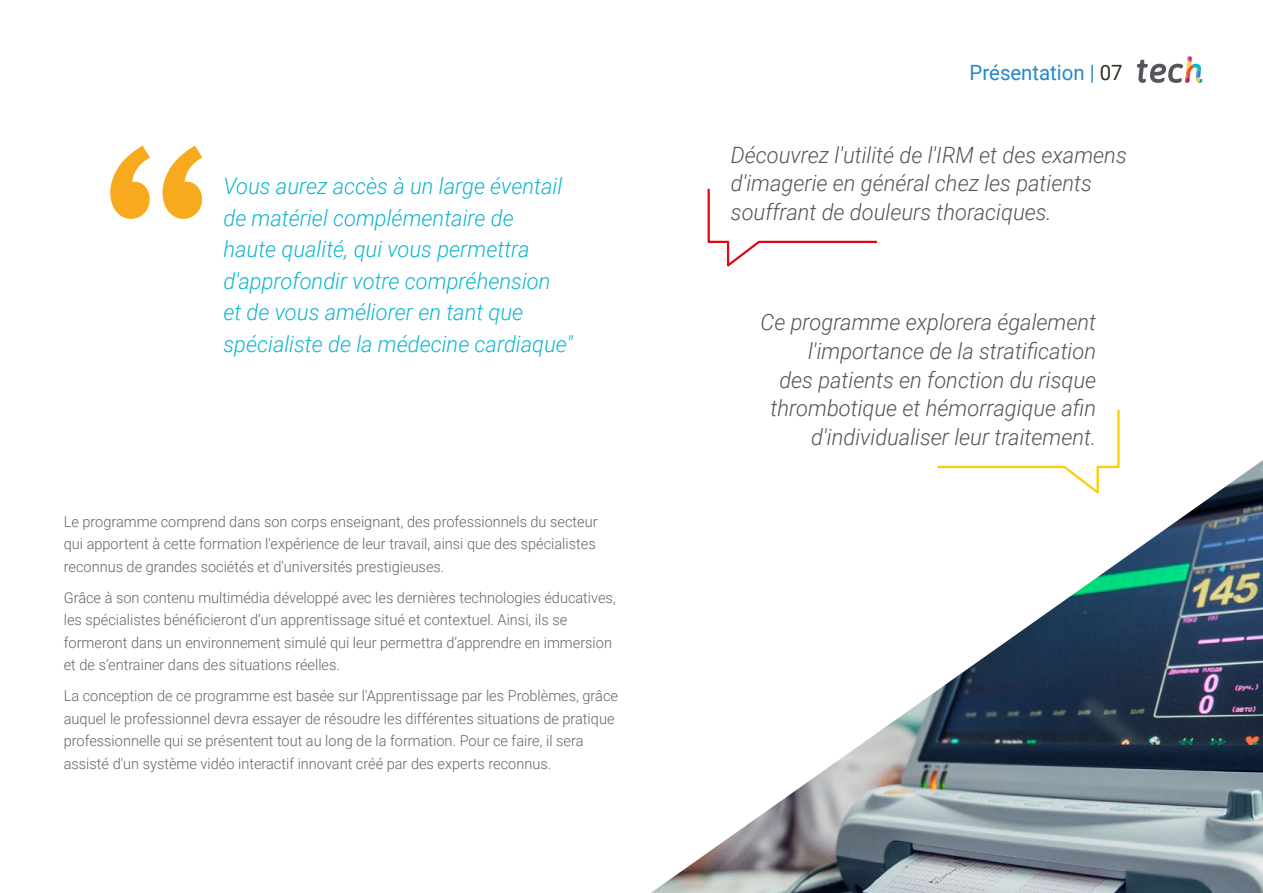
<style>
.page{position:relative;width:1263px;height:893px;background:#fff}
.page>*{position:absolute;margin:0;border:0;box-sizing:border-box;transform-origin:0 0}
.t1{font:italic 300 22.5px/28.5px "Roboto";color:#52555b}
.t2{font:italic 300 22.5px/31.5px "Roboto";color:#0fb6cf}
.t3{font:21px "Roboto";color:#2488c9}
.t4{font:300 15px/22.5px "Roboto";color:#61646a}
.s1{color:#312e20}
</style>
<div class="page">
<svg style="left:110px;top:146px;width:92px;height:73px"></svg>
<img style="left:651px;top:460px;width:612px;height:433px">
<svg style="left:1137px;top:56px;width:65px;height:27px"></svg>
<svg style="left:707px;top:188px;width:170px;height:79px"></svg>
<svg style="left:935px;top:409px;width:186px;height:88px"></svg>
<h1 class="t2" style="left:223px;top:170px;width:351px">Vous aurez accès à un large éventail de matériel complémentaire de<br>haute qualité, qui vous permettra d'approfondir votre compréhension et de vous améliorer en tant que spécialiste de la médecine cardiaque"</h1>
<p class="t4" style="left:64px;top:510px;width:535px">Le programme comprend dans son corps enseignant, des professionnels du secteur qui apportent à cette formation l'expérience de leur travail, ainsi que des spécialistes reconnus de grandes sociétés et d'universités prestigieuses.</p>
<p class="t4" style="left:64px;top:586px;width:553px">Grâce à son contenu multimédia développé avec les dernières technologies éducatives, les spécialistes bénéficieront d’un apprentissage situé et contextuel. Ainsi, ils se formeront dans un environnement simulé qui leur permettra d’apprendre en immersion et de s’entrainer dans des situations réelles.</p>
<p class="t4" style="left:64px;top:684px;width:556px">La conception de ce programme est basée sur l'Apprentissage par les Problèmes, grâce auquel le professionnel devra essayer de résoudre les différentes situations de pratique professionnelle qui se présentent tout au long de la formation. Pour ce faire, il sera assisté d'un système vidéo interactif innovant créé par des experts reconnus.</p>
<h2 class="t3" style="left:970px;top:57px;width:155px">Présentation | <span class="s1">07</span></h2>
<h1 class="t1" style="left:731px;top:139px;width:397px">Découvrez l'utilité de l'IRM et des examens d'imagerie en général chez les patients souffrant de douleurs thoraciques.</h1>
<h1 class="t1" style="left:761px;top:307px;width:337px;text-align:right">Ce programme explorera également l'importance de la stratification<br>des patients en fonction du risque thrombotique et hémorragique afin d'individualiser leur traitement.</h1>
</div>
